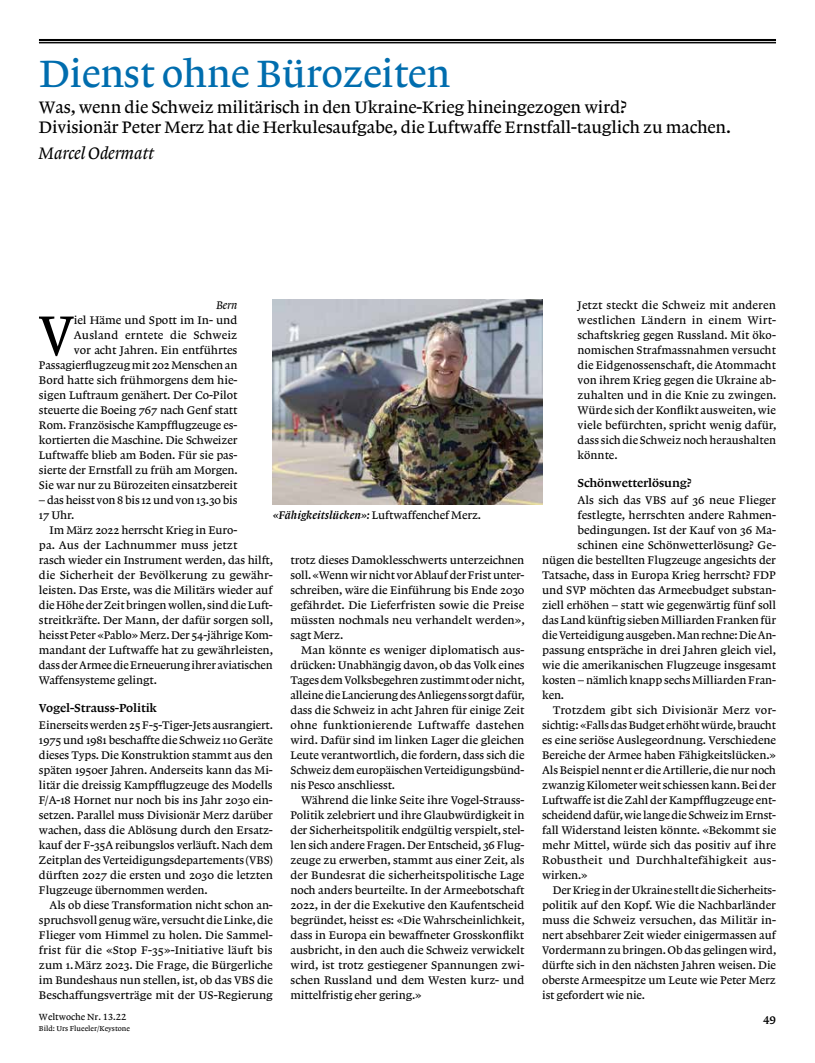
<style>
.page{position:relative;width:815px;height:1063px;background:#fff}
.page>*{position:absolute;margin:0;border:0;box-sizing:border-box;transform-origin:0 0}
.t1{font:57.62px "Lexicon No 1 Roman A Txt";color:#000}
.t2{font:40px "Lexicon No 1 Roman A Tab";letter-spacing:-.01em;color:#006dae}
.t3{font:17.5px/20px "Lexicon No 1 Roman A Tab";letter-spacing:-.01em;color:#000}
.t4{font:17.5px "Lexicon No 1 Italic A Txt";letter-spacing:-.01em;color:#000}
.t5{font:12.25px "Lexicon No 1 Roman C Txt";letter-spacing:-.01em;color:#000}
.t6{font:11.62px/15px "Lexicon No 1 Roman A Txt";letter-spacing:-.01em;color:#000;text-align:justify}
.t7{font:11.62px "Lexicon No 1 Italic C Tab";letter-spacing:.005em;color:#000}
.t8{font:11.62px "Lexicon No 1 Roman A Txt";letter-spacing:.015em;color:#000}
.t9{font:11.62px "Lexicon No 1 Italic A Tab";color:#000}
.t10{font:11.62px "Lexicon No 1 Roman C Tab";color:#000}
.t11{font:9.38px "Lexicon No 1 Roman A Tab";color:#000}
.t12{font:7.5px "Lexicon No 1 Roman A Tab";color:#000}
.s1{font-family:"Lexicon No 1 Roman A Tab"}
</style>
<div class="page">
<hr style="left:39px;top:39px;width:737px;height:2px;background:#000">
<hr style="left:39px;top:42px;width:737px;height:1px;background:#000">
<img style="left:273px;top:299px;width:269px;height:205px">
<h2 class="t2" style="left:40px;top:52px;width:412px">Dienst ohne Bürozeiten</h2>
<h3 class="t3" style="left:39px;top:98px;width:693px">Was, wenn die Schweiz militärisch in den Ukraine-Krieg hineingezogen wird?<br>Divisionär Peter Merz hat die Herkulesaufgabe, die Luftwaffe Ernstfall-tauglich zu machen.</h3>
<h3 class="t4" style="left:39px;top:144px;width:116px">Marcel Odermatt</h3>
<p class="t9" style="left:216px;top:299px;width:22px">Bern</p>
<p class="t6" style="left:39px;top:313px;width:200px;text-align:right">iel Häme und Spott im In- und Ausland erntete die Schweiz<br>vor acht Jahren. Ein entführtes Passagierflugzeug mit 202 Menschen an Bord hatte sich frühmorgens dem hie&shy;sigen Luftraum genähert. Der Co-Pilot steuerte die Boeing 767 nach Genf statt Rom. Französische Kampfflugzeuge es&shy;kortierten die Maschine. Die Schweizer Luftwaffe blieb am Boden. Für sie pas&shy;sierte der Ernstfall zu früh am Morgen.<br>Sie war nur zu Bürozeiten einsatzbereit</p>
<p class="t6" style="left:39px;top:493px;width:200px">– das heisst von 8 bis 12 und von 13.30 bis<br>17 Uhr.</p>
<p class="t6" style="left:39px;top:523px;width:236px;text-align:left;text-indent:11px">Im März 2022 herrscht Krieg in Euro-<br>pa. Aus der Lachnummer muss jetzt<br>rasch wieder ein Instrument werden, das hilft, die Sicherheit der Bevölkerung zu gewähr&shy;leisten. Das Erste, was die Militärs wieder auf die Höhe der Zeit bringen wollen, sind die Luft&shy;streitkräfte. Der Mann, der dafür sorgen soll, heisst Peter «Pablo» Merz. Der 54-jährige Kom&shy;mandant der Luftwaffe hat zu gewährleisten, dass der Armee die Erneuerung ihrer aviatischen Waffensysteme gelingt.</p>
<p class="t5" style="left:39px;top:701px;width:120px">Vogel-Strauss-Politik</p>
<p class="t6" style="left:39px;top:718px;width:235px">Einerseits werden 25 F-5-Tiger-Jets ausrangiert.<br>1975 und 1981 beschaffte die Schweiz 110 Geräte dieses Typs. Die Konstruktion stammt aus den späten 1950er Jahren. Anderseits kann das Mi&shy;litär die dreissig Kampfflugzeuge des Modells F/A-18 Hornet nur noch bis ins Jahr 2030 ein&shy;setzen. Parallel muss Divisionär Merz darüber wachen, dass die Ablösung durch den Ersatz&shy;kauf der F-35A reibungslos verläuft. Nach dem Zeitplan des Verteidigungsdepartements (VBS) dürften 2027 die ersten und 2030 die letzten Flugzeuge übernommen werden.</p>
<p class="t6" style="left:39px;top:898px;width:235px;text-indent:11px">Als ob diese Transformation nicht schon an&shy;spruchsvoll genug wäre, versucht die Linke, die Flieger vom Himmel zu holen. Die Sammel&shy;frist für die «Stop F-35»-Initiative läuft bis zum 1.März 2023. Die Frage, die Bürgerliche im Bundeshaus nun stellen, ist, ob das VBS die Beschaffungsverträge mit der US-Regierung</p>
<h1 class="t1" style="left:38px;top:303px;width:38px">V</h1>
<p class="t7" style="left:273px;top:509px;width:210px">«Fähigkeitslücken»: <span class="s1">Luftwaffenchef Merz.</span></p>
<p class="t6" style="left:291px;top:553px;width:236px">trotz dieses Damoklesschwerts unterzeichnen soll. «Wenn wir nicht vor Ablauf der Frist unter&shy;schreiben, wäre die Einführung bis Ende 2030 gefährdet. Die Lieferfristen sowie die Preise müssten nochmals neu verhandelt werden», sagt Merz.</p>
<p class="t6" style="left:291px;top:643px;width:236px;text-indent:11px">Man könnte es weniger diplomatisch aus&shy;drücken: Unabhängig davon, ob das Volk eines Tages dem Volksbegehren zustimmt oder nicht, alleine die Lancierung des Anliegens sorgt dafür, dass die Schweiz in acht Jahren für einige Zeit ohne funktionierende Luftwaffe dastehen wird. Dafür sind im linken Lager die gleichen Leute verantwortlich, die fordern, dass sich die Schweiz dem europäischen Verteidigungsbünd&shy;nis Pesco anschliesst.</p>
<p class="t6" style="left:291px;top:793px;width:236px;text-indent:11px">Während die linke Seite ihre Vogel-Strauss-Politik zelebriert und ihre Glaubwürdigkeit in der Sicherheitspolitik endgültig verspielt, stel&shy;len sich andere Fragen. Der Entscheid, 36 Flug&shy;zeuge zu erwerben, stammt aus einer Zeit, als der Bundesrat die sicherheitspolitische Lage noch anders beurteilte. In der Armeebotschaft 2022, in der die Exekutive den Kaufentscheid begründet, heisst es: «Die Wahrscheinlichkeit, dass in Europa ein bewaffneter Grosskonflikt ausbricht, in den auch die Schweiz verwickelt wird, ist trotz gestiegener Spannungen zwi&shy;schen Russland und dem Westen kurz- und mittelfristig eher gering.»</p>
<p class="t11" style="left:39px;top:1012px;width:89px">Weltwoche Nr. 13.22</p>
<p class="t12" style="left:39px;top:1024px;width:92px">Bild: Urs Flueeler/Keystone</p>
<p class="t6" style="left:578px;top:298px;width:200px">Jetzt steckt die Schweiz mit anderen westlichen Ländern in einem Wirt&shy;schaftskrieg gegen Russland. Mit öko&shy;nomischen Strafmassnahmen versucht die Eidgenossenschaft, die Atommacht von ihrem Krieg gegen die Ukraine ab&shy;zuhalten und in die Knie zu zwingen.<br>Würde sich der Konflikt ausweiten, wie viele befürchten, spricht wenig dafür, dass sich die Schweiz noch heraushalten könnte.</p>
<p class="t5" style="left:578px;top:476px;width:116px">Schönwetterlösung?</p>
<p class="t6" style="left:578px;top:493px;width:200px">Als sich das VBS auf 36 neue Flieger</p>
<p class="t6" style="left:578px;top:508px;width:200px">festlegte, herrschten andere Rahmen-</p>
<p class="t6" style="left:578px;top:523px;width:200px">bedingungen. Ist der Kauf von 36 Ma-</p>
<p class="t6" style="left:578px;top:538px;width:200px">schinen eine Schönwetterlösung? Ge-</p>
<p class="t6" style="left:542px;top:553px;width:235px">nügen die bestellten Flugzeuge angesichts der</p>
<p class="t6" style="left:542px;top:568px;width:235px">Tatsache, dass in Europa Krieg herrscht? FDP</p>
<p class="t6" style="left:542px;top:583px;width:235px">und SVP möchten das Armeebudget substan-</p>
<p class="t6" style="left:542px;top:598px;width:235px">ziell erhöhen – statt wie gegenwärtig fünf soll</p>
<p class="t6" style="left:542px;top:613px;width:235px">das Land künftig sieben Milliarden Franken für</p>
<p class="t6" style="left:542px;top:628px;width:235px">die Verteidigung ausgeben. Man rechne: Die An-</p>
<p class="t6" style="left:542px;top:643px;width:235px">passung entspräche in drei Jahren gleich viel,</p>
<p class="t6" style="left:542px;top:658px;width:235px">wie die amerikanischen Flugzeuge insgesamt</p>
<p class="t6" style="left:542px;top:673px;width:235px">kosten – nämlich knapp sechs Milliarden Fran-</p>
<p class="t6" style="left:542px;top:688px;width:24px">ken.</p>
<p class="t6" style="left:553px;top:703px;width:225px">Trotzdem gibt sich Divisionär Merz vor-</p>
<p class="t6" style="left:542px;top:718px;width:235px">sichtig: «Falls das Budget erhöht würde, braucht</p>
<p class="t6" style="left:542px;top:733px;width:235px">es eine seriöse Auslegeordnung. Verschiedene</p>
<p class="t6" style="left:542px;top:748px;width:235px">Bereiche der Armee haben Fähigkeitslücken.»</p>
<p class="t6" style="left:542px;top:763px;width:235px">Als Beispiel nennt er die Artillerie, die nur noch</p>
<p class="t6" style="left:542px;top:778px;width:235px">zwanzig Kilometer weit schiessen kann. Bei der</p>
<p class="t6" style="left:542px;top:793px;width:235px">Luftwaffe ist die Zahl der Kampfflugzeuge ent-</p>
<p class="t6" style="left:542px;top:808px;width:235px">scheidend dafür, wie lange die Schweiz im Ernst-</p>
<p class="t6" style="left:542px;top:823px;width:235px">fall Widerstand leisten könnte. «Bekommt sie</p>
<p class="t6" style="left:542px;top:838px;width:235px">mehr Mittel, würde sich das positiv auf ihre</p>
<p class="t8" style="left:542px;top:854px;width:235px">Robustheit und Durchhaltefähigkeit aus-</p>
<p class="t6" style="left:542px;top:868px;width:47px">wirken.»</p>
<p class="t6" style="left:553px;top:883px;width:225px">Der Krieg in der Ukraine stellt die Sicherheits-</p>
<p class="t6" style="left:542px;top:898px;width:235px">politik auf den Kopf. Wie die Nachbarländer</p>
<p class="t6" style="left:542px;top:913px;width:235px">muss die Schweiz versuchen, das Militär in-</p>
<p class="t6" style="left:542px;top:928px;width:235px">nert absehbarer Zeit wieder einigermassen auf</p>
<p class="t6" style="left:542px;top:943px;width:236px">Vordermann zu bringen. Ob das gelingen wird,</p>
<p class="t6" style="left:542px;top:958px;width:235px">dürfte sich in den nächsten Jahren weisen. Die</p>
<p class="t6" style="left:542px;top:973px;width:235px">oberste Armeespitze um Leute wie Peter Merz</p>
<p class="t6" style="left:542px;top:988px;width:104px">ist gefordert wie nie.</p>
<p class="t10" style="left:763px;top:1014px;width:14px">49</p>
</div>
